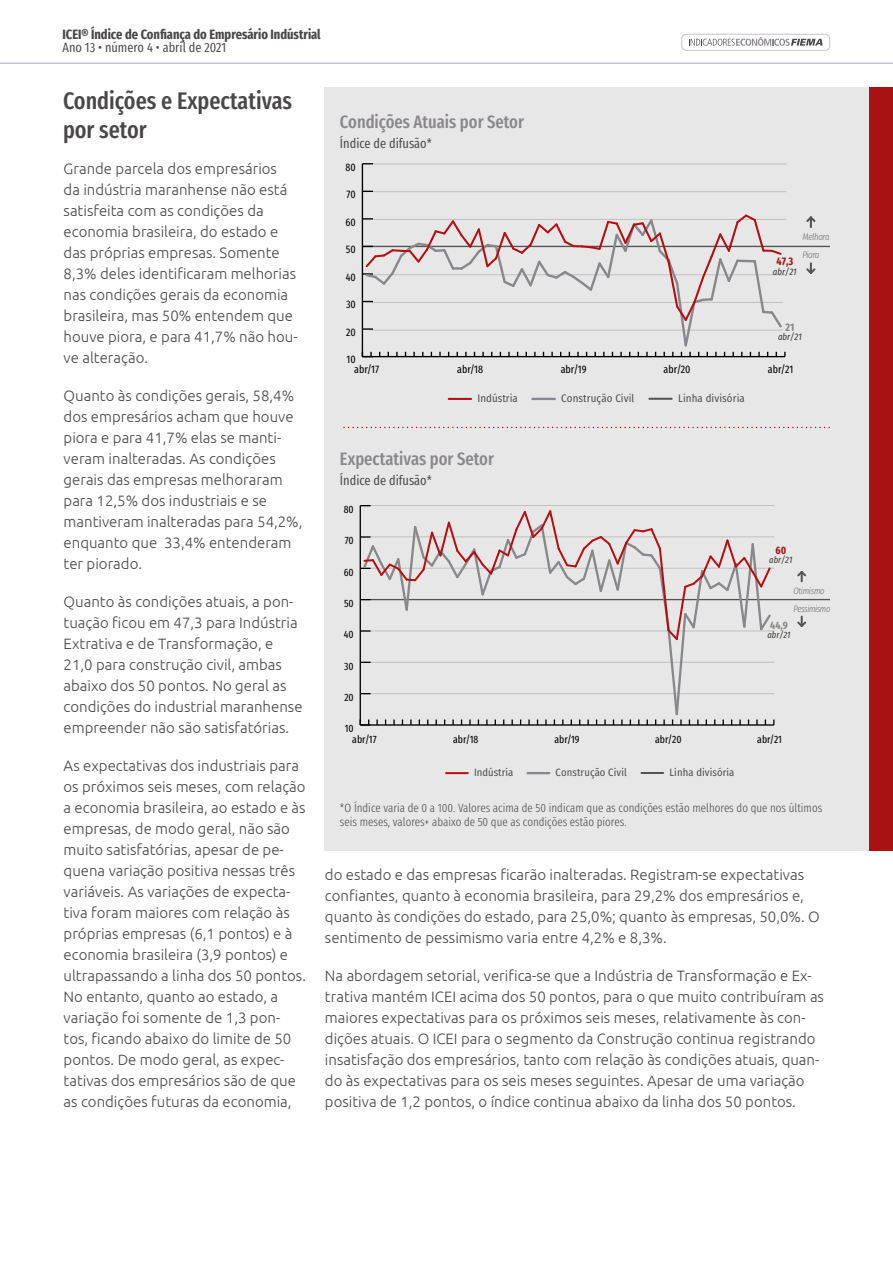
<style>
.page{position:relative;width:893px;height:1263px;background:#fff}
.page>*{position:absolute;margin:0;border:0;box-sizing:border-box;transform-origin:0 0}
.t1{font:500 24px/28.8px "Fira Sans Compressed";color:#494748}
.t2{font:500 18px "Fira Sans Compressed";color:#89878c}
.t3{font:300 15px/21px "Ubuntu";color:#494748}
.t4{font:13.5px "Fira Sans Compressed";color:#494748}
.t5{font:700 13.5px "Fira Sans Compressed";color:#494748}
.t6{font:300 12px/14.4px "Fira Sans Compressed";color:#494748}
.t7{font:10.95px "Fira Sans Compressed";color:#000}
.t8{font:10.95px "Fira Sans Condensed";letter-spacing:.01em;color:#474446}
.t9{font:700 10.95px "Fira Sans Compressed";color:#aa1212}
.t10{font:700 10.95px "Fira Sans Compressed";color:#88878b}
.t11{font:10.65px "Fira Sans Compressed";color:#000}
.t12{font:10.65px "Fira Sans Condensed";letter-spacing:.01em;color:#474446}
.t13{font:700 10.65px "Fira Sans Compressed";color:#88878b}
.t14{font:700 10.65px "Fira Sans Compressed";color:#aa1212}
.t15{font:italic 9.6px "Fira Sans Compressed";color:#3e403b}
.t16{font:italic 300 9.6px/18.3px "Fira Sans Compressed";letter-spacing:-.03em;color:#717176}
.t17{font:italic 300 9.3px/17.9px "Fira Sans Compressed";letter-spacing:-.045em;color:#717176}
.t18{font:italic 9.3px "Fira Sans Compressed";color:#3e403b}
</style>
<div class="page">
<div style="left:681px;top:34px;width:149px;height:17px;border:1px solid #c3c5ca;border-radius:4px"></div>
<svg style="left:689px;top:37px;width:134px;height:9px"></svg>
<hr style="left:0;top:62px;width:893px;height:2px;background:#c3c5ca">
<div style="left:325px;top:87px;width:568px;height:764px;background:#e7e7e7"></div>
<div style="left:870px;top:87px;width:23px;height:764px;background:#a91212"></div>
<hr style="left:370px;top:330px;width:413px;height:1px;background:#c0c0c0">
<hr style="left:449px;top:398px;width:22px;height:2px;background:#b50d10">
<hr style="left:532px;top:398px;width:23px;height:2px;background:#88878b">
<hr style="left:649px;top:398px;width:23px;height:2px;background:#525552">
<hr style="left:373px;top:164px;width:413px;height:1px;background:#c0c0c0">
<hr style="left:373px;top:191px;width:413px;height:1px;background:#c0c0c0">
<hr style="left:363px;top:246px;width:467px;height:1px;background:#525552">
<svg style="left:806px;top:216px;width:9px;height:12px"></svg>
<svg style="left:806px;top:262px;width:9px;height:12px"></svg>
<hr style="left:362px;top:356px;width:423px;height:1px;background:#000">
<hr style="left:362px;top:164px;width:1px;height:193px;background:#000">
<svg style="left:363px;top:352px;width:10px;height:4px"></svg>
<svg style="left:363px;top:328px;width:10px;height:2px"></svg>
<svg style="left:363px;top:217px;width:309px;height:92px"></svg>
<svg style="left:672px;top:214px;width:114px;height:143px"></svg>
<hr style="left:446px;top:772px;width:22px;height:2px;background:#b50d10">
<hr style="left:527px;top:772px;width:22px;height:2px;background:#88878b">
<hr style="left:641px;top:772px;width:22px;height:2px;background:#525552">
<hr style="left:371px;top:505px;width:403px;height:1px;background:#c0c0c0">
<hr style="left:371px;top:536px;width:403px;height:1px;background:#c0c0c0">
<hr style="left:371px;top:662px;width:403px;height:1px;background:#c0c0c0">
<hr style="left:371px;top:693px;width:403px;height:1px;background:#c0c0c0">
<hr style="left:371px;top:599px;width:459px;height:1px;background:#525552">
<svg style="left:797px;top:571px;width:9px;height:11px"></svg>
<svg style="left:797px;top:616px;width:9px;height:11px"></svg>
<hr style="left:360px;top:724px;width:414px;height:2px;background:#000">
<svg style="left:393px;top:719px;width:2px;height:6px"></svg>
<svg style="left:410px;top:719px;width:2px;height:6px"></svg>
<svg style="left:452px;top:719px;width:2px;height:6px"></svg>
<svg style="left:469px;top:719px;width:2px;height:6px"></svg>
<svg style="left:528px;top:719px;width:2px;height:6px"></svg>
<svg style="left:545px;top:719px;width:2px;height:6px"></svg>
<svg style="left:587px;top:719px;width:2px;height:6px"></svg>
<svg style="left:604px;top:719px;width:2px;height:6px"></svg>
<svg style="left:621px;top:719px;width:2px;height:6px"></svg>
<hr style="left:360px;top:506px;width:1px;height:219px;background:#000">
<svg style="left:360px;top:719px;width:18px;height:7px"></svg>
<svg style="left:360px;top:505px;width:320px;height:137px"></svg>
<svg style="left:663px;top:538px;width:111px;height:187px"></svg>
<svg style="left:344px;top:427px;width:482px;height:1px"></svg>
<p class="t5" style="left:62px;top:23px;width:260px">ICEI® Índice de Confiança do Empresário Indústrial</p>
<p class="t4" style="left:62px;top:37px;width:165px">Ano 13 • número 4 • abril de 2021</p>
<h1 class="t1" style="left:63px;top:85px;width:231px">Condições e Expectativas por setor</h1>
<p class="t3" style="left:64px;top:157px;width:236px">Grande parcela dos empresários<br>da indústria maranhense não está satisfeita com as condições da economia brasileira, do estado e das próprias empresas. Somente<br>8,3% deles identificaram melhorias nas condições gerais da economia brasileira, mas 50% entendem que houve piora, e para 41,7% não hou&shy;ve alteração.</p>
<p class="t3" style="left:64px;top:384px;width:240px">Quanto às condições gerais, 58,4% dos empresários acham que houve piora e para 41,7% elas se manti&shy;veram inalteradas. As condições gerais das empresas melhoraram para 12,5% dos industriais e se mantiveram inalteradas para 54,2%, enquanto que 33,4% entenderam ter piorado.</p>
<p class="t3" style="left:64px;top:590px;width:240px">Quanto às condições atuais, a pon&shy;tuação ficou em 47,3 para Indústria Extrativa e de Transformação, e 21,0 para construção civil, ambas abaixo dos 50 pontos. No geral as condições do industrial maranhense empreender não são satisfatórias.</p>
<p class="t3" style="left:64px;top:754px;width:244px">As expectativas dos industriais para os próximos seis meses, com relação a economia brasileira, ao estado e às empresas, de modo geral, não são muito satisfatórias, apesar de pe&shy;quena variação positiva nessas três variáveis. As variações de expecta&shy;tiva foram maiores com relação às próprias empresas (6,1 pontos) e à economia brasileira (3,9 pontos) e ultrapassando a linha dos 50 pontos.<br>No entanto, quanto ao estado, a variação foi somente de 1,3 pon&shy;tos, ficando abaixo do limite de 50 pontos. De modo geral, as expec&shy;tativas dos empresários são de que as condições futuras da economia,</p>
<p class="t2" style="left:340px;top:108px;width:186px">Condições Atuais por Setor</p>
<p class="t4" style="left:340px;top:133px;width:93px">Índice de difusão*</p>
<p class="t7" style="left:345px;top:158px;width:12px">80</p>
<p class="t7" style="left:347px;top:186px;width:11px">70</p>
<p class="t7" style="left:345px;top:213px;width:12px">60</p>
<p class="t16" style="left:802px;top:227px;width:29px">Melhora<br>Piora</p>
<p class="t7" style="left:346px;top:241px;width:11px">50</p>
<p class="t9" style="left:777px;top:252px;width:18px">47,3</p>
<p class="t15" style="left:773px;top:264px;width:25px">abr/21</p>
<p class="t7" style="left:346px;top:269px;width:12px">40</p>
<p class="t7" style="left:346px;top:296px;width:11px">30</p>
<p class="t10" style="left:785px;top:318px;width:10px">21</p>
<p class="t15" style="left:778px;top:330px;width:25px">abr/21</p>
<p class="t7" style="left:346px;top:324px;width:11px">20</p>
<p class="t7" style="left:347px;top:351px;width:11px">10</p>
<p class="t7" style="left:354px;top:361px;width:26px">abr/17</p>
<p class="t7" style="left:457px;top:361px;width:27px">abr/18</p>
<p class="t7" style="left:561px;top:361px;width:27px">abr/19</p>
<p class="t7" style="left:664px;top:361px;width:28px">abr/20</p>
<p class="t7" style="left:768px;top:361px;width:27px">abr/21</p>
<p class="t8" style="left:477px;top:390px;width:42px">Indústria</p>
<p class="t8" style="left:561px;top:390px;width:75px">Construção Civil</p>
<p class="t8" style="left:678px;top:390px;width:68px">Linha divisória</p>
<p class="t2" style="left:340px;top:445px;width:155px">Expectativas por Setor</p>
<p class="t4" style="left:340px;top:470px;width:93px">Índice de difusão*</p>
<p class="t11" style="left:344px;top:501px;width:12px">80</p>
<p class="t11" style="left:345px;top:532px;width:10px">70</p>
<p class="t14" style="left:775px;top:541px;width:12px">60</p>
<p class="t18" style="left:769px;top:553px;width:25px">abr/21</p>
<p class="t11" style="left:344px;top:564px;width:12px">60</p>
<p class="t17" style="left:793px;top:581px;width:38px">Otimismo<br>Pessimismo</p>
<p class="t11" style="left:344px;top:595px;width:11px">50</p>
<p class="t13" style="left:770px;top:616px;width:19px">44,9</p>
<p class="t18" style="left:767px;top:628px;width:25px">abr/21</p>
<p class="t11" style="left:344px;top:626px;width:11px">40</p>
<p class="t11" style="left:344px;top:658px;width:11px">30</p>
<p class="t11" style="left:344px;top:689px;width:11px">20</p>
<p class="t11" style="left:345px;top:720px;width:10px">10</p>
<p class="t11" style="left:352px;top:731px;width:26px">abr/17</p>
<p class="t11" style="left:453px;top:731px;width:27px">abr/18</p>
<p class="t11" style="left:554px;top:731px;width:27px">abr/19</p>
<p class="t11" style="left:655px;top:731px;width:28px">abr/20</p>
<p class="t11" style="left:757px;top:731px;width:26px">abr/21</p>
<p class="t12" style="left:474px;top:764px;width:41px">Indústria</p>
<p class="t12" style="left:556px;top:764px;width:73px">Construção Civil</p>
<p class="t12" style="left:669px;top:764px;width:66px">Linha divisória</p>
<p class="t6" style="left:340px;top:800px;width:484px">*O Índice varia de 0 a 100. Valores acima de 50 indicam que as condições estão melhores do que nos últimos seis meses, valores+ abaixo de 50 que as condições estão piores.</p>
<p class="t3" style="left:325px;top:863px;width:496px">do estado e das empresas ficarão inalteradas. Registram-se expectativas confiantes, quanto à economia brasileira, para 29,2% dos empresários e, quanto às condições do estado, para 25,0%; quanto às empresas, 50,0%. O sentimento de pessimismo varia entre 4,2% e 8,3%.</p>
<p class="t3" style="left:325px;top:964px;width:501px">Na abordagem setorial, verifica-se que a Indústria de Transformação e Ex&shy;trativa mantém ICEI acima dos 50 pontos, para o que muito contribuíram as maiores expectativas para os próximos seis meses, relativamente às con&shy;dições atuais. O ICEI para o segmento da Construção continua registrando insatisfação dos empresários, tanto com relação às condições atuais, quan&shy;do às expectativas para os seis meses seguintes. Apesar de uma variação positiva de 1,2 pontos, o índice continua abaixo da linha dos 50 pontos.</p>
</div>
